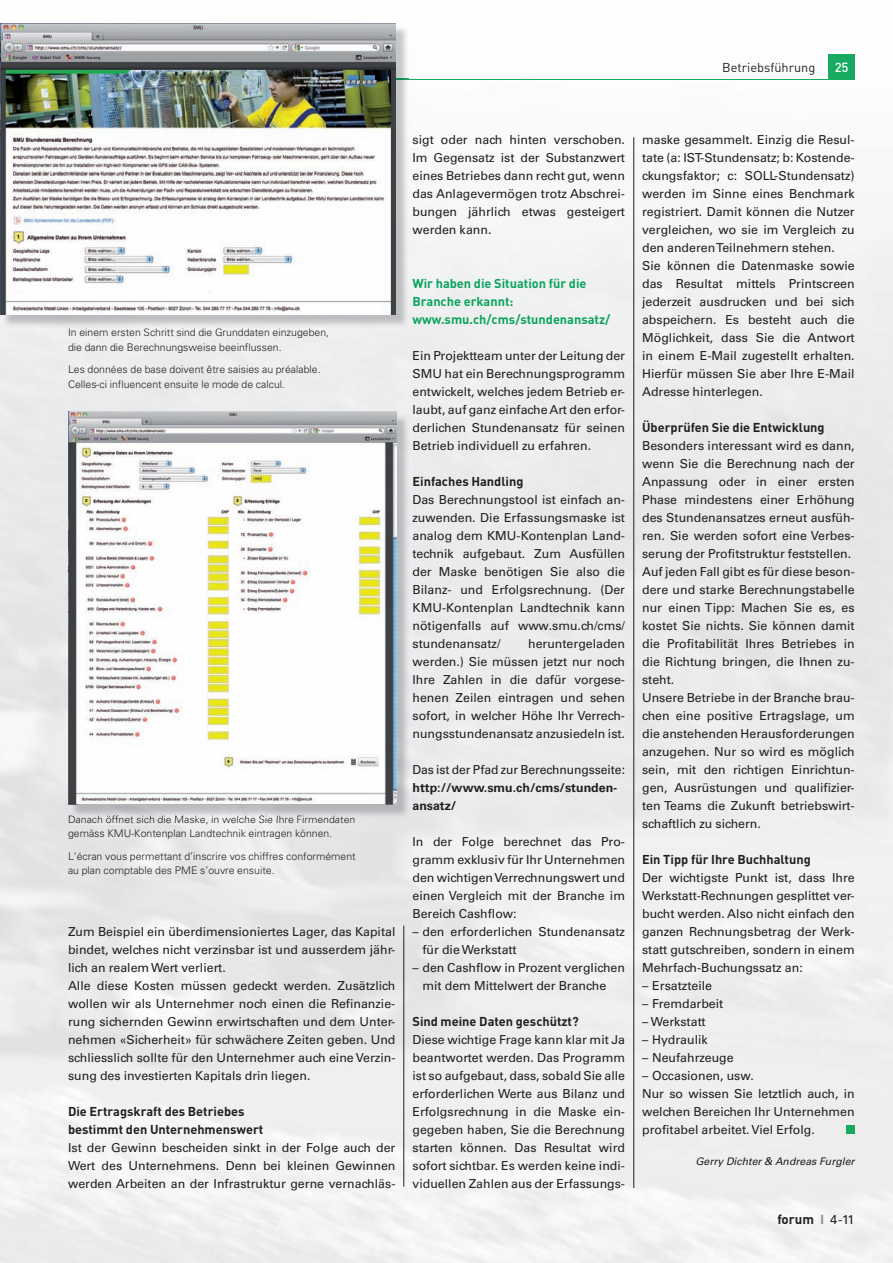
<style>
.page{position:relative;width:893px;height:1263px;background:#fff}
.page>*{position:absolute;margin:0;border:0;box-sizing:border-box;transform-origin:0 0}
.t1{font:700 13.35px "DIN";color:#231f20}
.t2{font:500 13.05px "DIN";color:#fff}
.t3{font:700 12.75px/18px "DIN";color:#231f20}
.t4{font:700 12.75px/18px "DIN";color:#0aa45d}
.t5{font:12.75px "DIN";color:#231f20}
.t6{font:12.3px/18px "Univers";color:#231f20;text-align:justify}
.t7{font:700 12.3px/18px "Univers";color:#231f20}
.t8{font:300 10.5px/14.2px "Univers";color:#231f20}
.t9{font:italic 10.5px "Univers";color:#231f20}
.s1{font-family:"Univers";font-size:12.75px;color:#939598}
.s2{font-family:"Univers";font-weight:400;font-size:12.75px}
</style>
<div class="page">
<img style="left:0;top:40px;width:38px;height:1223px">
<div style="left:38px;top:328px;width:358px;height:88px;background:#ededee"></div>
<img style="left:38px;top:416px;width:51px;height:847px">
<img style="left:69px;top:815px;width:286px;height:9px">
<div style="left:828px;top:54px;width:27px;height:25px;background:#18aa60"></div>
<hr style="left:68px;top:79px;width:787px;height:1px;background:#18aa60">
<hr style="left:633px;top:137px;width:1px;height:1051px;background:#231f20">
<div style="left:846px;top:1125px;width:9px;height:9px;background:#18aa60"></div>
<img style="left:2px;top:25px;width:407px;height:303px">
<img style="left:395px;top:79px;width:14px;height:1px">
<img style="left:1px;top:23px;width:394px;height:292px">
<img style="left:70px;top:414px;width:340px;height:404px">
<img style="left:70px;top:815px;width:285px;height:3px">
<img style="left:68px;top:412px;width:328px;height:392px">
<hr style="left:403px;top:926px;width:1px;height:260px;background:#231f20">
<p class="t5" style="left:722px;top:59px;width:95px">Betriebsführung</p>
<p class="t2" style="left:835px;top:59px;width:15px">25</p>
<p class="t8" style="left:68px;top:326px;width:263px">In einem ersten Schritt sind die Grunddaten einzugeben, die dann die Berechnungsweise beeinflussen.</p>
<p class="t8" style="left:68px;top:363px;width:254px">Les données de base doivent être saisies au préalable.<br>Celles-ci influencent ensuite le mode de calcul.</p>
<p class="t8" style="left:68px;top:812px;width:289px">Danach öffnet sich die Maske, in welche Sie Ihre Firmendaten gemäss KMU-Kontenplan Landtechnik eintragen können.</p>
<p class="t8" style="left:68px;top:849px;width:289px">L’écran vous permettant d’inscrire vos chiffres conformément au plan comptable des PME s’ouvre ensuite.</p>
<p class="t6" style="left:68px;top:923px;width:329px;text-align:left">Zum Beispiel ein überdimensioniertes Lager, das Kapital bindet, welches nicht verzinsbar ist und ausserdem jähr&shy;lich an realem Wert verliert.<br>Alle diese Kosten müssen gedeckt werden. Zusätzlich wollen wir als Unternehmer noch einen die Refinanzie&shy;rung sichernden Gewinn erwirtschaften und dem Unter&shy;nehmen «Sicherheit» für schwächere Zeiten geben. Und schliesslich sollte für den Unternehmer auch eine Verzin&shy;sung des investierten Kapitals drin liegen.</p>
<p class="t3" style="left:68px;top:1102px;width:197px">Die Ertragskraft des Betriebes bestimmt den Unternehmenswert</p>
<p class="t6" style="left:68px;top:1139px;width:329px">Ist der Gewinn bescheiden sinkt in der Folge auch der Wert des Unternehmens. Denn bei kleinen Gewinnen werden Arbeiten an der Infrastruktur gerne vernachläs-</p>
<p class="t6" style="left:412px;top:131px;width:214px">sigt oder nach hinten verschoben.<br>Im Gegensatz ist der Substanzwert eines Betriebes dann recht gut, wenn das Anlagevermögen trotz Abschrei&shy;bungen jährlich etwas gesteigert werden kann.</p>
<p class="t4" style="left:412px;top:274px;width:199px">Wir haben die Situation für die<br>Branche erkannt: www.smu.ch/cms/stundenansatz/</p>
<p class="t6" style="left:412px;top:347px;width:214px">Ein Projektteam unter der Leitung der SMU hat ein Berechnungsprogramm entwickelt, welches jedem Betrieb er&shy;laubt, auf ganz einfache Art den erfor&shy;derlichen Stundenansatz für seinen Betrieb individuell zu erfahren.</p>
<p class="t3" style="left:412px;top:472px;width:112px">Einfaches Handling</p>
<p class="t6" style="left:412px;top:491px;width:214px">Das Berechnungstool ist einfach an&shy;zuwenden. Die Erfassungsmaske ist analog dem KMU-Kontenplan Land&shy;technik aufgebaut. Zum Ausfüllen der Maske benötigen Sie also die Bilanz- und Erfolgsrechnung. (Der KMU-Kontenplan Landtechnik kann nötigenfalls auf www.smu.ch/cms/ stundenansatz/</p>
<p class="t6" style="left:412px;top:635px;width:214px;text-indent:116px">heruntergeladen werden.) Sie müssen jetzt nur noch Ihre Zahlen in die dafür vorgese&shy;henen Zeilen eintragen und sehen sofort, in welcher Höhe Ihr Verrech&shy;nungsstundenansatz anzusiedeln ist.</p>
<p class="t6" style="left:412px;top:761px;width:214px">Das ist der Pfad zur Berechnungsseite:</p>
<p class="t7" style="left:412px;top:779px;width:206px">http://www.smu.ch/cms/stunden&shy;ansatz/</p>
<p class="t6" style="left:412px;top:833px;width:214px">In der Folge berechnet das Pro&shy;gramm exklusiv für Ihr Unternehmen den wichtigen Verrechnungswert und einen Vergleich mit der Branche im Bereich Cashflow:</p>
<p class="t6" style="left:422px;top:923px;width:204px;text-indent:-10px">– den erforderlichen Stundenansatz für die Werkstatt</p>
<p class="t6" style="left:422px;top:959px;width:204px;text-indent:-10px">– den Cashflow in Prozent verglichen mit dem Mittelwert der Branche</p>
<p class="t3" style="left:412px;top:1012px;width:168px">Sind meine Daten geschützt?</p>
<p class="t6" style="left:412px;top:1031px;width:214px">Diese wichtige Frage kann klar mit Ja beantwortet werden. Das Programm ist so aufgebaut, dass, sobald Sie alle erforderlichen Werte aus Bilanz und Erfolgsrechnung in die Maske ein&shy;gegeben haben, Sie die Berechnung starten können. Das Resultat wird sofort sichtbar. Es werden keine indi&shy;viduellen Zahlen aus der Erfassungs-</p>
<p class="t6" style="left:642px;top:131px;width:214px;text-align:left">maske gesammelt. Einzig die Resul&shy;tate (a: IST-Stundensatz; b: Kostende&shy;ckungsfaktor; c: SOLL-Stundensatz) werden im Sinne eines Benchmark registriert. Damit können die Nutzer vergleichen, wo sie im Vergleich zu den anderen Teilnehmern stehen.<br>Sie können die Datenmaske sowie das Resultat mittels Printscreen jederzeit ausdrucken und bei sich abspeichern. Es besteht auch die Möglichkeit, dass Sie die Antwort in einem E-Mail zugestellt erhalten.<br>Hierfür müssen Sie aber Ihre E-Mail Adresse hinterlegen.</p>
<p class="t3" style="left:642px;top:418px;width:184px">Überprüfen Sie die Entwicklung</p>
<p class="t6" style="left:642px;top:437px;width:214px;text-align:left">Besonders interessant wird es dann, wenn Sie die Berechnung nach der Anpassung oder in einer ersten Phase mindestens einer Erhöhung des Stundenansatzes erneut ausfüh&shy;ren. Sie werden sofort eine Verbes&shy;serung der Profitstruktur feststellen.<br>Auf jeden Fall gibt es für diese beson&shy;dere und starke Berechnungstabelle nur einen Tipp: Machen Sie es, es kostet Sie nichts. Sie können damit die Profitabilität Ihres Betriebes in die Richtung bringen, die Ihnen zu&shy;steht.<br>Unsere Betriebe in der Branche brau&shy;chen eine positive Ertragslage, um die anstehenden Herausforderungen anzugehen. Nur so wird es möglich sein, mit den richtigen Einrichtun&shy;gen, Ausrüstungen und qualifizier&shy;ten Teams die Zukunft betriebswirt&shy;schaftlich zu sichern.</p>
<p class="t3" style="left:642px;top:850px;width:170px">Ein Tipp für Ihre Buchhaltung</p>
<p class="t6" style="left:642px;top:869px;width:214px">Der wichtigste Punkt ist, dass Ihre Werkstatt-Rechnungen gesplittet ver&shy;bucht werden. Also nicht einfach den ganzen Rechnungsbetrag der Werk&shy;statt gutschreiben, sondern in einem Mehrfach-Buchungssatz an:</p>
<p class="t6" style="left:642px;top:977px;width:72px">– Ersatzteile</p>
<p class="t6" style="left:642px;top:995px;width:83px">– Fremdarbeit</p>
<p class="t6" style="left:642px;top:1013px;width:65px">– Werkstatt</p>
<p class="t6" style="left:642px;top:1031px;width:67px">– Hydraulik</p>
<p class="t6" style="left:642px;top:1049px;width:93px">– Neufahrzeuge</p>
<p class="t6" style="left:642px;top:1067px;width:214px;text-align:left">– Occasionen, usw.<br>Nur so wissen Sie letztlich auch, in welchen Bereichen Ihr Unternehmen profitabel arbeitet. Viel Erfolg.</p>
<p class="t9" style="left:695px;top:1155px;width:161px">Gerry Dichter &amp; Andreas Furgler</p>
<p class="t1" style="left:777px;top:1210px;width:79px">forum <span class="s1">I</span> <span class="s2">4-11</span></p>
</div>
